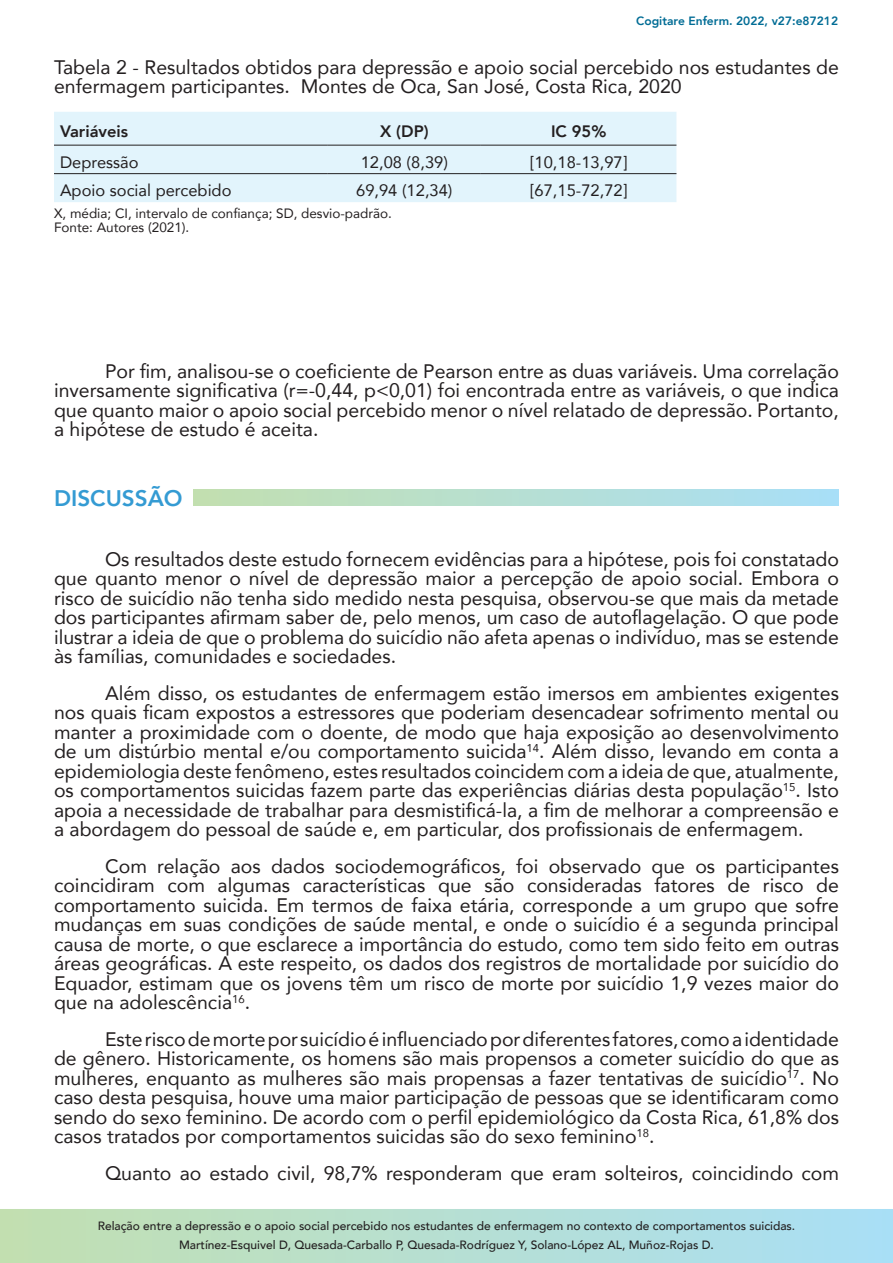
<style>
.page{position:relative;width:893px;height:1263px;background:#fff}
.page>*{position:absolute;margin:0;border:0;box-sizing:border-box;transform-origin:0 0}
.t1{font:800 22.5px "Avenir";color:#349bd3}
.TEXTO{font:19.5px/19.5px "Avenir";color:#231f20;text-align:justify}
.TEXTO-2{font:16.5px "Avenir";color:#231f20}
.TEXTO-3{font:800 16.5px "Avenir";color:#231f20}
.TEXTO-4{font:13.5px "Avenir";color:#231f20}
.t2{font:500 12px/18.6px "Avenir";color:#231f20;text-align:center}
.t3{font:800 12px "Avenir";color:#006c95}
</style>
<div class="page">
<svg style="left:0;top:1209px;width:893px;height:54px;background:#b6dfd2"></svg>
<div style="left:54px;top:112px;width:622px;height:90px;background:#e2f4fc"></div>
<hr style="left:54px;top:145px;width:274px;height:1px;background:#231f20">
<hr style="left:328px;top:145px;width:153px;height:1px;background:#231f20">
<hr style="left:481px;top:145px;width:195px;height:1px;background:#231f20">
<hr style="left:54px;top:173px;width:274px;height:1px;background:#231f20">
<hr style="left:328px;top:173px;width:153px;height:1px;background:#231f20">
<hr style="left:481px;top:173px;width:195px;height:1px;background:#231f20">
<div style="left:193px;top:489px;width:646px;height:17px;background:linear-gradient(to right,#c3dfaf,#a9dff7)"></div>
<p class="t3" style="left:636px;top:10px;width:203px">Cogitare Enferm. 2022, v27:e87212</p>
<p class="TEXTO" style="left:54px;top:56px;width:786px">Tabela 2 - Resultados obtidos para depressão e apoio social percebido nos estudantes de enfermagem participantes. Montes de Oca, San José, Costa Rica, 2020</p>
<p class="TEXTO-3" style="left:60px;top:116px;width:70px">Variáveis</p>
<p class="TEXTO-3" style="left:380px;top:116px;width:50px">X (DP)</p>
<p class="TEXTO-3" style="left:551px;top:116px;width:57px">IC 95%</p>
<p class="TEXTO-2" style="left:60px;top:149px;width:80px">Depressão</p>
<p class="TEXTO-2" style="left:361px;top:149px;width:89px">12,08 (8,39)</p>
<p class="TEXTO-2" style="left:530px;top:149px;width:98px">[10,18-13,97]</p>
<p class="TEXTO-2" style="left:60px;top:177px;width:173px">Apoio social percebido</p>
<p class="TEXTO-2" style="left:356px;top:177px;width:98px">69,94 (12,34)</p>
<p class="TEXTO-2" style="left:530px;top:177px;width:98px">[67,15-72,72]</p>
<p class="TEXTO-4" style="left:54px;top:203px;width:339px">X, média; CI, intervalo de confiança; SD, desvio-padrão.</p>
<p class="TEXTO-4" style="left:54px;top:216px;width:137px">Fonte: Autores (2021).</p>
<p class="TEXTO" style="left:54px;top:361px;width:786px;text-indent:51px">Por fim, analisou-se o coeficiente de Pearson entre as duas variáveis. Uma correlação inversamente significativa (r=-0,44, p&lt;0,01) foi encontrada entre as variáveis, o que indica que quanto maior o apoio social percebido menor o nível relatado de depressão. Portanto, a hipótese de estudo é aceita.</p>
<p class="t1" style="left:54px;top:477px;width:130px">DISCUSSÃO</p>
<p class="TEXTO" style="left:54px;top:548px;width:786px;text-indent:51px">Os resultados deste estudo fornecem evidências para a hipótese, pois foi constatado que quanto menor o nível de depressão maior a percepção de apoio social. Embora o risco de suicídio não tenha sido medido nesta pesquisa, observou-se que mais da metade dos participantes afirmam saber de, pelo menos, um caso de autoflagelação. O que pode ilustrar a ideia de que o problema do suicídio não afeta apenas o indivíduo, mas se estende às famílias, comunidades e sociedades.</p>
<p class="TEXTO" style="left:54px;top:682px;width:786px;text-indent:51px">Além disso, os estudantes de enfermagem estão imersos em ambientes exigentes nos quais ficam expostos a estressores que poderiam desencadear sofrimento mental ou manter a proximidade com o doente, de modo que haja exposição ao desenvolvimento de um distúrbio mental e/ou comportamento suicida<sup>14</sup>. Além disso, levando em conta a epidemiologia deste fenômeno, estes resultados coincidem com a ideia de que, atualmente, os comportamentos suicidas fazem parte das experiências diárias desta população<sup>15</sup>. Isto apoia a necessidade de trabalhar para desmistificá-la, a fim de melhorar a compreensão e a abordagem do pessoal de saúde e, em particular, dos profissionais de enfermagem.</p>
<p class="TEXTO" style="left:54px;top:855px;width:787px;text-indent:51px">Com relação aos dados sociodemográficos, foi observado que os participantes coincidiram com algumas características que são consideradas fatores de risco de comportamento suicida. Em termos de faixa etária, corresponde a um grupo que sofre mudanças em suas condições de saúde mental, e onde o suicídio é a segunda principal causa de morte, o que esclarece a importância do estudo, como tem sido feito em outras áreas geográficas. A este respeito, os dados dos registros de mortalidade por suicídio do Equador, estimam que os jovens têm um risco de morte por suicídio 1,9 vezes maior do que na adolescência<sup>16</sup>.</p>
<p class="TEXTO" style="left:54px;top:1028px;width:786px;text-indent:51px">Este risco de morte por suicídio é influenciado por diferentes fatores, como a identidade de gênero. Historicamente, os homens são mais propensos a cometer suicídio do que as mulheres, enquanto as mulheres são mais propensas a fazer tentativas de suicídio<sup>17</sup>. No caso desta pesquisa, houve uma maior participação de pessoas que se identificaram como sendo do sexo feminino. De acordo com o perfil epidemiológico da Costa Rica, 61,8% dos casos tratados por comportamentos suicidas são do sexo feminino<sup>18</sup>.</p>
<p class="TEXTO" style="left:105px;top:1162px;width:735px">Quanto ao estado civil, 98,7% responderam que eram solteiros, coincidindo com</p>
<p class="t2" style="left:98px;top:1216px;width:699px">Relação entre a depressão e o apoio social percebido nos estudantes de enfermagem no contexto de comportamentos suicidas.<br>Martínez-Esquivel D, Quesada-Carballo P, Quesada-Rodríguez Y, Solano-López AL, Muñoz-Rojas D.</p>
</div>
